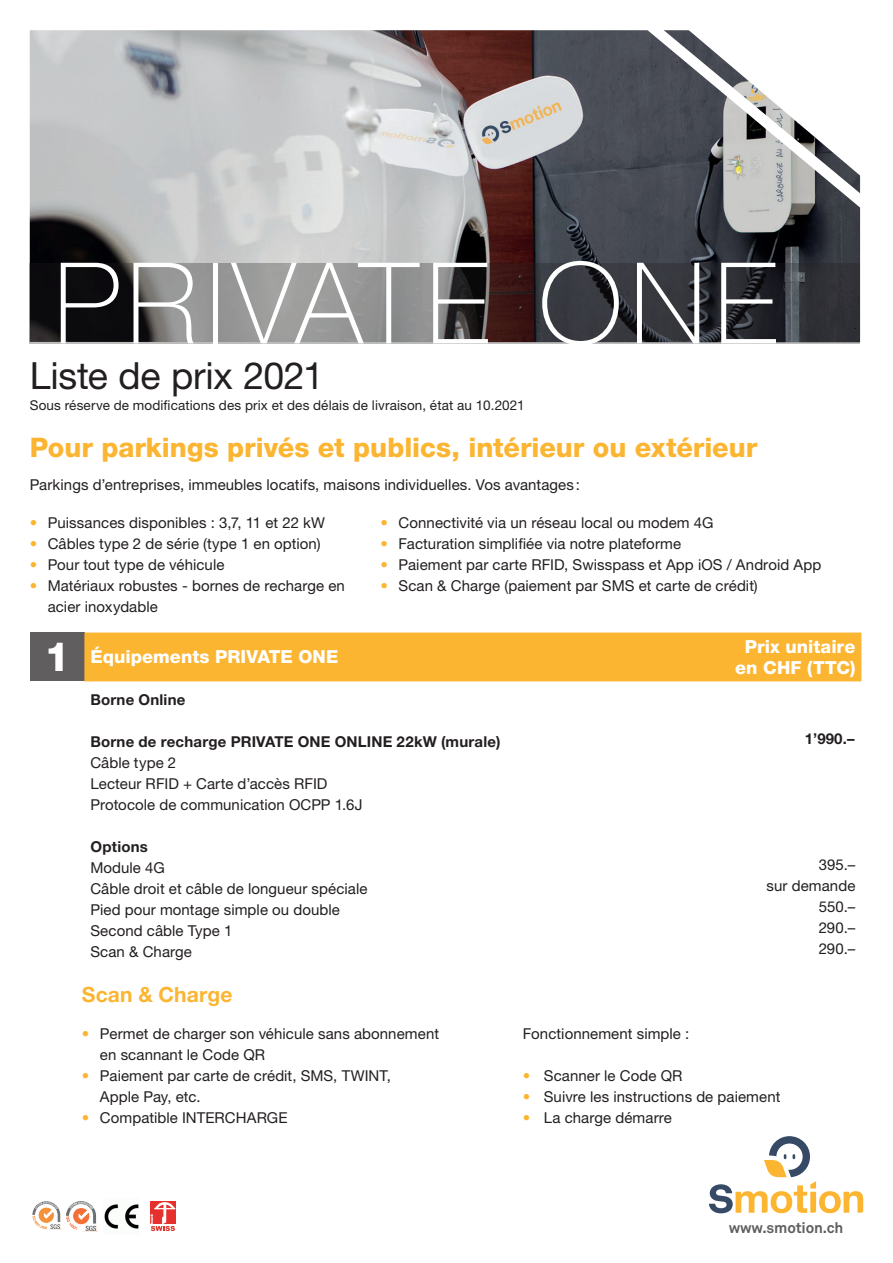
<style>
.page{position:relative;width:893px;height:1263px;background:#fff}
.page>*{position:absolute;margin:0;border:0;box-sizing:border-box;transform-origin:0 0}
.t1{font:100 112.8px "Helvetica Neue LT Std";letter-spacing:.07em;color:#fff}
.t2{font:800 40.5px "Helvetica Neue LT Std";color:#fff}
.t3{font:37.5px "Helvetica Neue LT Std";letter-spacing:-.005em;color:#231f20}
.t4{font:800 27px "Helvetica Neue LT Std";color:#fcb531}
.t5{font:700 21px "Helvetica Neue LT Std";letter-spacing:.005em;color:#fcb531}
.t6{font:800 18px/21px "Helvetica Neue LT Std";color:#fff;text-align:center}
.t7{font:15px/21px "Helvetica Neue LT Std";letter-spacing:.005em;color:#231f20}
.t8{font:700 15px "Helvetica Neue LT Std";letter-spacing:.015em;color:#231f20}
.t9{font:700 15px "Akkurat";letter-spacing:-.01em;color:#605e5f}
.t10{font:13.5px "Helvetica Neue LT Std";letter-spacing:.01em;color:#231f20}
.s1{color:#fcb531}
</style>
<div class="page">
<img style="left:30px;top:30px;width:830px;height:233px">
<svg style="left:30px;top:263px;width:830px;height:80px;background:#525052"></svg>
<svg style="left:647px;top:30px;width:214px;height:181px"></svg>
<div style="left:30px;top:632px;width:54px;height:49px;background:#605e5f"></div>
<div style="left:84px;top:632px;width:777px;height:49px;background:#fcb531"></div>
<svg style="left:709px;top:1136px;width:154px;height:77px"></svg>
<img style="left:67px;top:1202px;width:30px;height:29px">
<svg style="left:150px;top:1201px;width:26px;height:23px"></svg>
<svg style="left:151px;top:1202px;width:24px;height:29px"></svg>
<img style="left:32px;top:1201px;width:30px;height:29px">
<img style="left:104px;top:1204px;width:35px;height:25px">
<h1 class="t1" style="left:54px;top:239px;width:725px">PRIVATE ONE</h1>
<h3 class="t3" style="left:30px;top:353px;width:296px">Liste de prix 2021</h3>
<p class="t10" style="left:30px;top:397px;width:496px">Sous réserve de modifications des prix et des délais de livraison, état au 10.2021</p>
<h3 class="t4" style="left:30px;top:432px;width:729px">Pour parkings privés et publics, intérieur ou extérieur</h3>
<p class="t7" style="left:30px;top:473px;width:552px">Parkings d’entreprises, immeubles locatifs, maisons individuelles. Vos avantages :</p>
<p class="t7" style="left:30px;top:511px;width:297px"><span class="s1">•</span> Puissances disponibles : 3,7, 11 et 22 kW</p>
<p class="t7" style="left:30px;top:532px;width:292px"><span class="s1">•</span> Câbles type 2 de série (type 1 en option)</p>
<p class="t7" style="left:30px;top:553px;width:196px"><span class="s1">•</span> Pour tout type de véhicule</p>
<p class="t7" style="left:48px;top:574px;width:299px;text-indent:-18px"><span class="s1">•</span> Matériaux robustes - bornes de recharge en acier inoxydable</p>
<h2 class="t2" style="left:44px;top:633px;width:27px">1</h2>
<p class="t6" style="left:90px;top:646px;width:249px">Équipements PRIVATE ONE</p>
<p class="t6" style="left:735px;top:636px;width:122px">Prix unitaire en CHF (TTC)</p>
<p class="t8" style="left:90px;top:691px;width:97px">Borne Online</p>
<p class="t8" style="left:90px;top:733px;width:412px">Borne de recharge PRIVATE ONE ONLINE 22kW (murale)</p>
<p class="t7" style="left:90px;top:752px;width:274px">Câble type 2<br>Lecteur RFID + Carte d’accès RFID<br>Protocole de communication OCPP 1.6J</p>
<p class="t8" style="left:90px;top:838px;width:59px">Options</p>
<p class="t7" style="left:90px;top:857px;width:279px">Module 4G<br>Câble droit et câble de longueur spéciale<br>Pied pour montage simple ou double<br>Second câble Type 1<br>Scan &amp; Charge</p>
<p class="t7" style="left:381px;top:511px;width:335px"><span class="s1">•</span> Connectivité via un réseau local ou modem 4G</p>
<p class="t7" style="left:381px;top:532px;width:302px"><span class="s1">•</span> Facturation simplifiée via notre plateforme</p>
<p class="t7" style="left:381px;top:553px;width:442px"><span class="s1">•</span> Paiement par carte RFID, Swisspass et App iOS / Android App</p>
<p class="t7" style="left:381px;top:574px;width:379px"><span class="s1">•</span> Scan &amp; Charge (paiement par SMS et carte de crédit)</p>
<p class="t8" style="left:805px;top:730px;width:51px">1’990.–</p>
<p class="t7" style="left:766px;top:854px;width:90px;text-align:right">395.–<br>sur demande<br>550.–<br>290.–<br>290.–</p>
<h3 class="t5" style="left:82px;top:981px;width:152px">Scan &amp; Charge</h3>
<p class="t7" style="left:100px;top:1022px;width:341px;text-indent:-18px"><span class="s1">•</span> Permet de charger son véhicule sans abonnement en scannant le Code QR</p>
<p class="t7" style="left:100px;top:1064px;width:293px;text-indent:-18px"><span class="s1">•</span> Paiement par carte de crédit, SMS, TWINT,<br>Apple Pay, etc.</p>
<p class="t7" style="left:82px;top:1106px;width:207px"><span class="s1">•</span> Compatible INTERCHARGE</p>
<p class="t7" style="left:523px;top:1023px;width:168px">Fonctionnement simple :</p>
<p class="t7" style="left:523px;top:1065px;width:161px"><span class="s1">•</span> Scanner le Code QR</p>
<p class="t7" style="left:523px;top:1086px;width:259px"><span class="s1">•</span> Suivre les instructions de paiement</p>
<p class="t7" style="left:523px;top:1107px;width:151px"><span class="s1">•</span> La charge démarre</p>
<p class="t9" style="left:729px;top:1218px;width:116px">www.smotion.ch</p>
</div>
